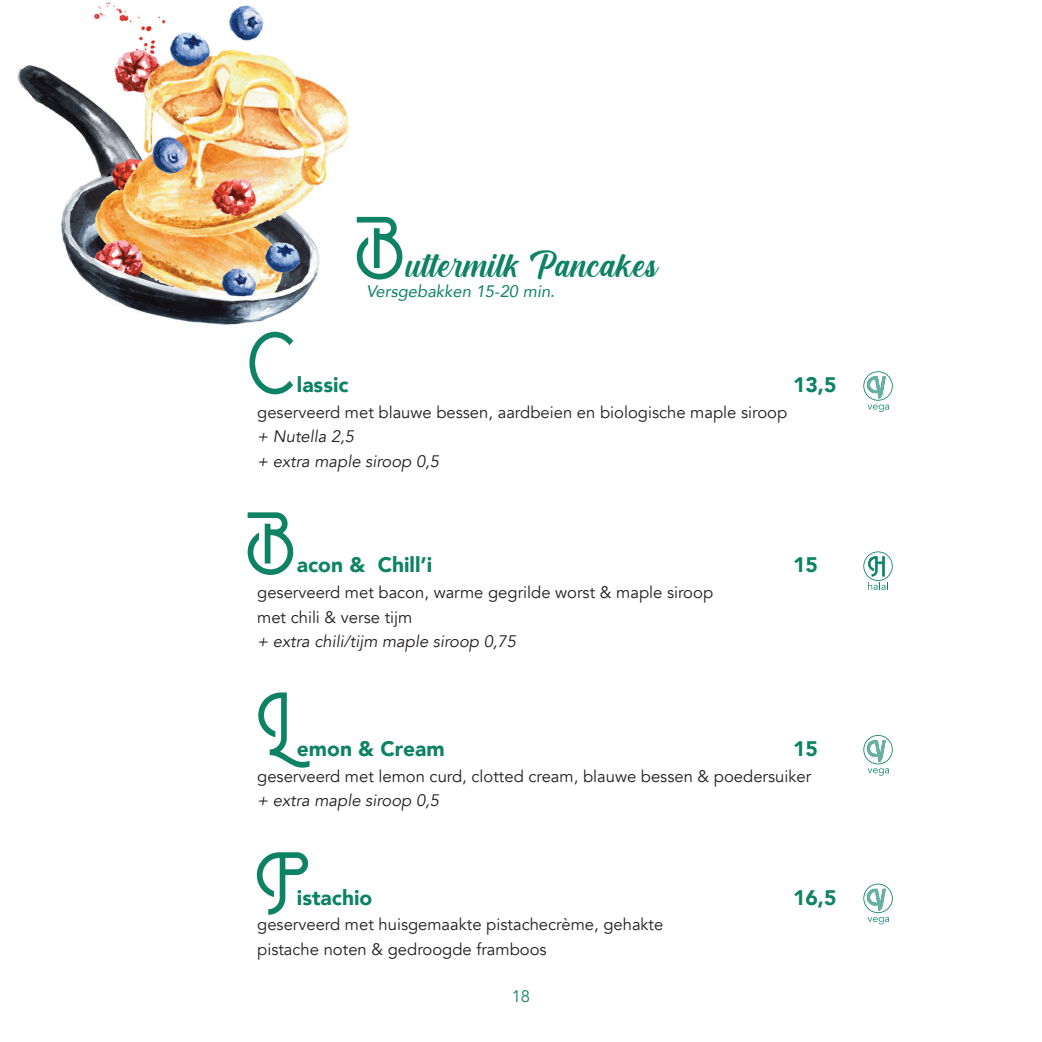
<style>
.page{position:relative;width:1042px;height:1042px;background:#fff}
.page>*{position:absolute;margin:0;border:0;box-sizing:border-box;transform-origin:0 0}
.t1{font:78.75px "Broadway";color:#0e8264}
.t2{font:46.38px "Cream Cake";letter-spacing:.05em;color:#0e8264}
.t3{font:900 21px "Avenir";color:#0e8264}
.t4{font:16.62px/24.5px "Avenir";color:#231f20}
.t5{font:italic 16.62px/24.5px "Avenir";color:#231f20}
.t6{font:italic 16.62px "Avenir";color:#0e8264}
.t7{font:16.62px "Avenir";color:#0e8264}
.s1{font-style:italic}
.s2{font-style:normal}
</style>
<div class="page">
<img style="left:17px;top:2px;width:332px;height:323px">
<svg style="left:863px;top:371px;width:30px;height:41px"></svg>
<svg style="left:863px;top:883px;width:30px;height:41px"></svg>
<svg style="left:863px;top:735px;width:30px;height:41px"></svg>
<svg style="left:863px;top:551px;width:30px;height:39px"></svg>
<p class="t1" style="left:355px;top:194px;width:50px">B</p>
<p class="t2" style="left:407px;top:243px;width:250px">uttermilk Pancakes</p>
<p class="t6" style="left:366px;top:281px;width:190px">Versgebakken 15-20 min.</p>
<p class="t1" style="left:248px;top:309px;width:48px">C</p>
<p class="t3" style="left:297px;top:367px;width:53px">lassic</p>
<p class="t3" style="left:793px;top:367px;width:45px">13,5</p>
<p class="t4" style="left:257px;top:400px;width:531px">geserveerd met blauwe bessen, aardbeien en biologische maple siroop <span class="s1">+ Nutella 2,5<br>+ extra maple siroop 0,5</span></p>
<p class="t1" style="left:246px;top:490px;width:50px">B</p>
<p class="t4" style="left:257px;top:580px;width:457px">geserveerd met bacon, warme gegrilde worst &amp; maple siroop</p>
<p class="t5" style="left:257px;top:605px;width:260px"><span class="s2">met chili &amp; verse tijm<br></span>+ extra chili/tijm maple siroop 0,75</p>
<p class="t3" style="left:297px;top:547px;width:137px">acon &amp; Chill’i</p>
<p class="t3" style="left:793px;top:547px;width:26px">15</p>
<p class="t1" style="left:257px;top:670px;width:35px">L</p>
<p class="t3" style="left:297px;top:731px;width:149px">emon &amp; Cream</p>
<p class="t3" style="left:793px;top:731px;width:26px">15</p>
<p class="t4" style="left:257px;top:764px;width:555px">geserveerd met lemon curd, clotted cream, blauwe bessen &amp; poedersuiker <span class="s1">+ extra maple siroop 0,5</span></p>
<p class="t1" style="left:255px;top:829px;width:56px">P</p>
<p class="t3" style="left:297px;top:879px;width:77px">istachio</p>
<p class="t3" style="left:793px;top:879px;width:45px">16,5</p>
<p class="t4" style="left:257px;top:912px;width:408px">geserveerd met huisgemaakte pistachecrème, gehakte pistache noten &amp; gedroogde framboos</p>
<p class="t7" style="left:512px;top:987px;width:20px">18</p>
</div>
